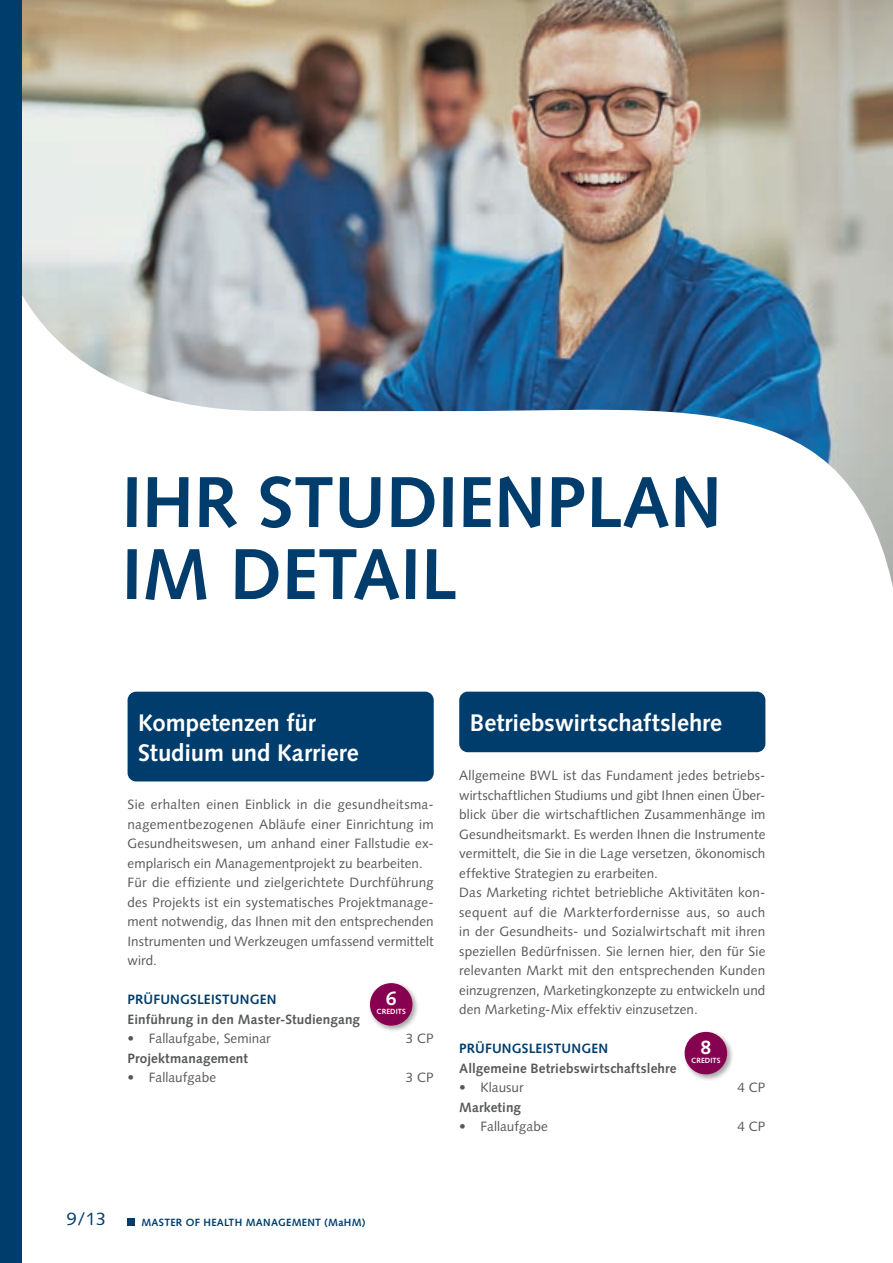
<style>
.page{position:relative;width:893px;height:1263px;background:#fff}
.page>*{position:absolute;margin:0;border:0;box-sizing:border-box;transform-origin:0 0}
.SP2021_Head01_MA{font:700 72px/72px "Syntax LT Std";color:#003d6d}
.SP2023_Cur_Head_Kasten{font:700 24px/29.2px "Syntax LT Std";color:#fff}
.SP2021_CPKreise_Zahl{font:700 19.5px "Syntax LT Std";color:#fff}
.t1{font:18px "Syntax LT Std";color:#003d6d}
.SP2021_Cur_Text_9pt{font:13.5px/19.5px "Syntax LT Std";letter-spacing:.005em;color:#57585a;text-align:justify}
.SP2021_Cur_PL_TMod{font:700 13.5px "Syntax LT Std";letter-spacing:.01em;color:#57585a}
.SP2021_Cur_CP{font:700 13.5px "Syntax LT Std";letter-spacing:.015em;color:#003d6d}
.t2{font:700 10.5px "Syntax LT Std";letter-spacing:.025em;color:#003d6d}
.SP2021_CP_Kreise{font:700 7.5px "Syntax LT Std";letter-spacing:.01em;color:#fff}
</style>
<div class="page">
<img style="left:21px;top:0;width:872px;height:173px">
<svg style="left:21px;top:173px;width:872px;height:555px"></svg>
<div style="left:112px;top:463px;width:630px;height:145px;background:#fff"></div>
<div style="left:128px;top:692px;width:306px;height:89px;background:#003d6d;border-radius:9px"></div>
<div style="left:367px;top:980px;width:52px;height:52px;background:#231f20;opacity:.4"></div>
<div style="left:370px;top:983px;width:42px;height:43px;background:#870151;border-radius:50%"></div>
<div style="left:459px;top:692px;width:306px;height:60px;background:#003d6d;border-radius:9px"></div>
<div style="left:682px;top:1029px;width:52px;height:52px;background:#231f20;opacity:.4"></div>
<div style="left:685px;top:1032px;width:42px;height:42px;background:#870151;border-radius:50%"></div>
<div style="left:128px;top:1218px;width:7px;height:7px;background:#003d6d"></div>
<div style="left:0;top:0;width:21px;height:1263px;background:#003d6d"></div>
<p class="SP2021_Head01_MA" style="left:122px;top:467px;width:602px">IHR STUDIENPLAN<br>IM DETAIL</p>
<p class="SP2023_Cur_Head_Kasten" style="left:138px;top:709px;width:222px">Kompetenzen für<br>Studium und Karriere</p>
<p class="SP2021_Cur_Text_9pt" style="left:128px;top:795px;width:308px">Sie erhalten einen Einblick in die gesundheitsma&shy;nagementbezogenen Abläufe einer Einrichtung im Gesundheitswesen, um anhand einer Fallstudie ex&shy;emplarisch ein Managementprojekt zu bearbeiten.</p>
<p class="SP2021_Cur_Text_9pt" style="left:128px;top:873px;width:308px">Für die effiziente und zielgerichtete Durchführung des Projekts ist ein systematisches Projektmanage&shy;ment notwendig, das Ihnen mit den entsprechenden Instrumenten und Werkzeugen umfassend vermittelt wird.</p>
<p class="SP2021_Cur_CP" style="left:128px;top:992px;width:151px">PRÜFUNGSLEISTUNGEN</p>
<p class="SP2021_CPKreise_Zahl" style="left:386px;top:987px;width:12px">6</p>
<p class="SP2021_CP_Kreise" style="left:377px;top:1007px;width:31px">CREDITS</p>
<p class="SP2021_Cur_PL_TMod" style="left:128px;top:1011px;width:234px">Einführung in den Master-Studiengang</p>
<p class="SP2021_Cur_Text_9pt" style="left:128px;top:1029px;width:145px">• Fallaufgabe, Seminar</p>
<p class="SP2021_Cur_Text_9pt" style="left:406px;top:1029px;width:29px">3 CP</p>
<p class="SP2021_Cur_PL_TMod" style="left:128px;top:1050px;width:122px">Projektmanagement</p>
<p class="SP2021_Cur_Text_9pt" style="left:128px;top:1068px;width:90px">• Fallaufgabe</p>
<p class="SP2021_Cur_Text_9pt" style="left:406px;top:1068px;width:29px">3 CP</p>
<p class="SP2023_Cur_Head_Kasten" style="left:470px;top:709px;width:254px">Betriebswirtschaftslehre</p>
<p class="SP2021_Cur_Text_9pt" style="left:459px;top:766px;width:308px">Allgemeine BWL ist das Fundament jedes betriebs&shy;wirtschaftlichen Studiums und gibt Ihnen einen Über&shy;blick über die wirtschaftlichen Zusammenhänge im Gesundheitsmarkt. Es werden Ihnen die Instrumente vermittelt, die Sie in die Lage versetzen, ökonomisch effektive Strategien zu erarbeiten.</p>
<p class="SP2021_Cur_Text_9pt" style="left:459px;top:883px;width:308px">Das Marketing richtet betriebliche Aktivitäten kon&shy;sequent auf die Markterfordernisse aus, so auch in der Gesundheits- und Sozialwirtschaft mit ihren speziellen Bedürfnissen. Sie lernen hier, den für Sie relevanten Markt mit den entsprechenden Kunden einzugrenzen, Marketingkonzepte zu entwickeln und den Marketing-Mix effektiv einzusetzen.</p>
<p class="SP2021_Cur_CP" style="left:459px;top:1041px;width:151px">PRÜFUNGSLEISTUNGEN</p>
<p class="SP2021_CPKreise_Zahl" style="left:700px;top:1036px;width:12px">8</p>
<p class="SP2021_CP_Kreise" style="left:691px;top:1056px;width:31px">CREDITS</p>
<p class="SP2021_Cur_PL_TMod" style="left:459px;top:1060px;width:219px">Allgemeine Betriebswirtschaftslehre</p>
<p class="SP2021_Cur_Text_9pt" style="left:459px;top:1078px;width:66px">• Klausur</p>
<p class="SP2021_Cur_Text_9pt" style="left:738px;top:1078px;width:29px">4 CP</p>
<p class="SP2021_Cur_PL_TMod" style="left:459px;top:1099px;width:63px">Marketing</p>
<p class="SP2021_Cur_Text_9pt" style="left:459px;top:1117px;width:90px">• Fallaufgabe</p>
<p class="SP2021_Cur_Text_9pt" style="left:738px;top:1117px;width:29px">4 CP</p>
<h3 class="t1" style="left:67px;top:1208px;width:41px">9/13</h3>
<p class="t2" style="left:141px;top:1216px;width:226px">MASTER OF HEALTH MANAGEMENT (MaHM)</p>
</div>
